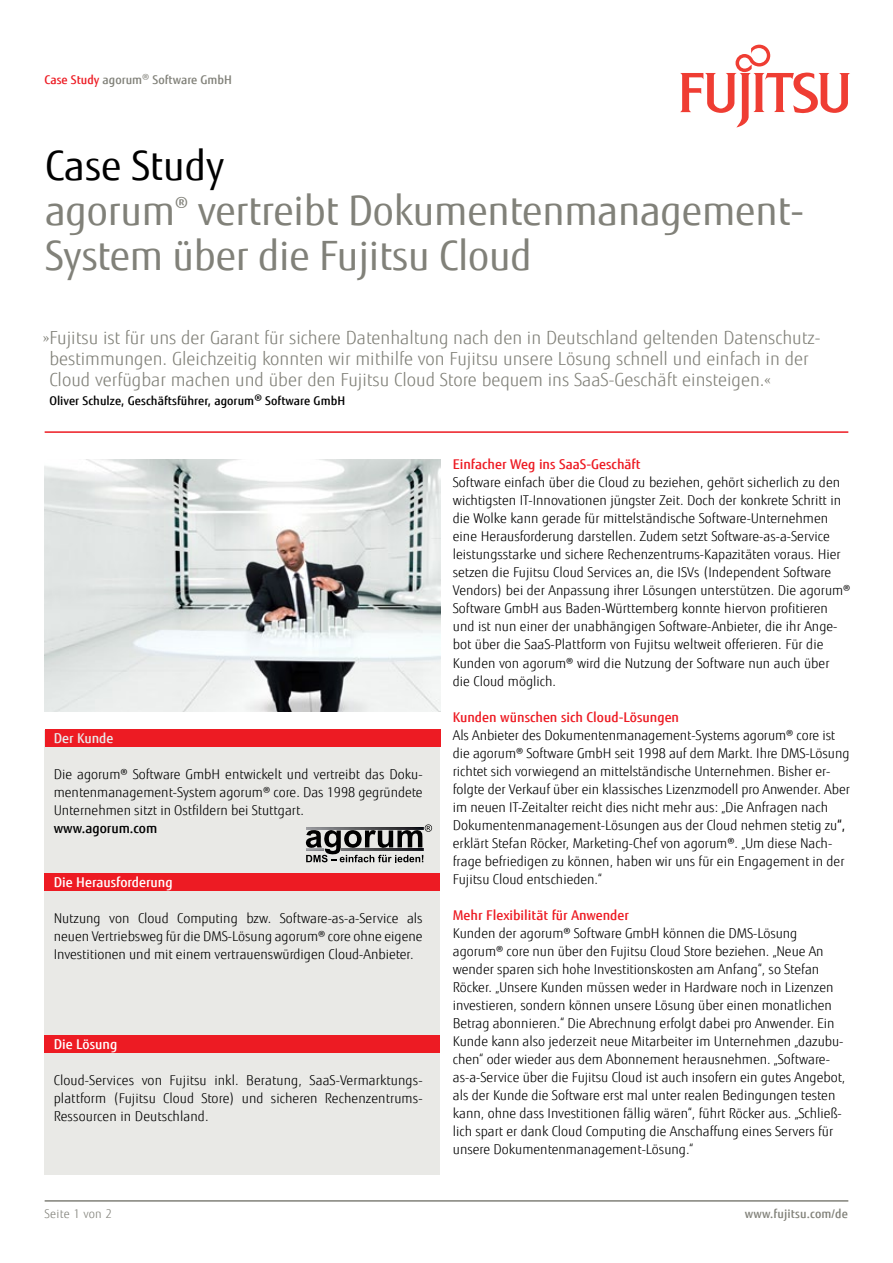
<style>
.page{position:relative;width:893px;height:1263px;background:#fff}
.page>*{position:absolute;margin:0;border:0;box-sizing:border-box;transform-origin:0 0}
.t1{font:40.5px/45px "Fujitsu Sans";letter-spacing:-.005em;color:#818179}
.t2{font:300 18px/21px "Fujitsu Sans";color:#818179}
.t3{font:300 13.5px/18px "Fujitsu Sans";color:#000}
.t4{font:500 13.5px "Fujitsu Sans";color:#ed1b23}
.t5{font:500 13.5px "Fujitsu Sans";color:#fff}
.t6{font:500 13.5px "Fujitsu Sans";color:#000}
.t7{font:500 13.5px "Fujitsu Sans";color:#e9e9ea}
.t8{font:500 12px "Fujitsu Sans";letter-spacing:.005em;color:#000}
.t9{font:500 12px "Fujitsu Sans";color:#818179}
.t10{font:300 12px "Fujitsu Sans";letter-spacing:.02em;color:#818179}
.s1{color:#ed1b23}
.s2{font-weight:300;font-size:13.5px}
.s3{color:#000}
.s4{font-size:13.5px}
.s5{font-weight:400}
</style>
<div class="page">
<div style="left:45px;top:730px;width:395px;height:445px;background:#e9e9e6"></div>
<hr style="left:45px;top:431px;width:803px;height:2px;background:#ed1b23">
<hr style="left:45px;top:1200px;width:803px;height:2px;background:#818179">
<img style="left:45px;top:459px;width:395px;height:252px">
<div style="left:45px;top:729px;width:395px;height:18px;background:#ed1b23"></div>
<div style="left:45px;top:873px;width:395px;height:18px;background:#ed1b23"></div>
<div style="left:45px;top:1035px;width:395px;height:18px;background:#ed1b23"></div>
<svg style="left:306px;top:824px;width:126px;height:39px"></svg>
<img style="left:342px;top:849px;width:82px;height:1px">
<svg style="left:680px;top:45px;width:170px;height:82px"></svg>
<p class="t9" style="left:45px;top:72px;width:189px"><span class="s1">Case Study</span> agorum<span class="s2">®</span> Software GmbH</p>
<h1 class="t1" style="left:45px;top:144px;width:761px"><span class="s3">Case Study<br></span>agorum<sup>®</sup> vertreibt Dokumentenmanagement-<br>System über die Fujitsu Cloud</h1>
<p class="t2" style="left:49px;top:327px;width:773px;text-indent:-6px">»Fujitsu ist für uns der Garant für sichere Datenhaltung nach den in Deutschland geltenden Datenschutz&shy;bestimmungen. Gleichzeitig konnten wir mithilfe von Fujitsu unsere Lösung schnell und einfach in der<br>Cloud verfügbar machen und über den Fujitsu Cloud Store bequem ins SaaS-Geschäft einsteigen.«</p>
<p class="t8" style="left:49px;top:393px;width:297px">Oliver Schulze, Geschäftsführer, agorum<span class="s4">®</span> Software GmbH</p>
<p class="t7" style="left:54px;top:730px;width:61px">Der Kunde</p>
<p class="t3" style="left:54px;top:765px;width:370px;text-align:justify">Die agorum® Software GmbH entwickelt und vertreibt das Doku&shy;mentenmanagement-System agorum® core. Das 1998 gegründete Unternehmen sitzt in Ostfildern bei Stuttgart.</p>
<p class="t6" style="left:54px;top:820px;width:105px">www.agorum.com</p>
<p class="t5" style="left:54px;top:874px;width:121px">Die Herausforderung</p>
<p class="t3" style="left:54px;top:909px;width:370px;text-align:justify">Nutzung von Cloud Computing bzw. Software-as-a-Service als neuen Vertriebsweg für die DMS-Lösung agorum® core ohne eigene Investitionen und mit einem vertrauenswürdigen Cloud-Anbieter.</p>
<p class="t5" style="left:54px;top:1036px;width:65px">Die Lösung</p>
<p class="t3" style="left:54px;top:1071px;width:370px;text-align:justify">Cloud-Services von Fujitsu inkl. Beratung, SaaS-Vermarktungs&shy;plattform (Fujitsu Cloud Store) und sicheren Rechenzentrums-Ressourcen in Deutschland.</p>
<p class="t4" style="left:453px;top:456px;width:189px">Einfacher Weg ins SaaS-Geschäft</p>
<p class="t3" style="left:453px;top:473px;width:399px">Software einfach über die Cloud zu beziehen, gehört sicherlich zu den wichtigsten IT-Innovationen jüngster Zeit. Doch der konkrete Schritt in die Wolke kann gerade für mittelständische Software-Unternehmen eine Herausforderung darstellen. Zudem setzt Software-as-a-Service leistungsstarke und sichere Rechenzentrums-Kapazitäten voraus. Hier setzen die Fujitsu Cloud Services an, die ISVs (Independent Software Vendors) bei der Anpassung ihrer Lösungen unterstützen. Die agorum® Software GmbH aus Baden-Württemberg konnte hiervon profitieren und ist nun einer der unabhängigen Software-Anbieter, die ihr Ange&shy;bot über die SaaS-Plattform von Fujitsu weltweit offerieren. Für die Kunden von agorum® wird die Nutzung der Software nun auch über<br>die Cloud möglich.</p>
<p class="t4" style="left:453px;top:708px;width:228px">Kunden wünschen sich Cloud-Lösungen</p>
<p class="t3" style="left:453px;top:726px;width:399px">Als Anbieter des Dokumentenmanagement-Systems agorum® core ist die agorum® Software GmbH seit 1998 auf dem Markt. Ihre DMS-Lösung richtet sich vorwiegend an mittelständische Unternehmen. Bisher er&shy;folgte der Verkauf über ein klassisches Lizenzmodell pro Anwender. Aber im neuen IT-Zeitalter reicht dies nicht mehr aus: „Die Anfragen nach Dokumentenmanagement-Lösungen aus der Cloud nehmen stetig zu<span class="s5">“, </span>erklärt Stefan Röcker, Marketing-Chef von agorum®. „Um diese Nach&shy;frage befriedigen zu können, haben wir uns für ein Engagement in der Fujitsu Cloud entschieden.“</p>
<p class="t4" style="left:453px;top:907px;width:178px">Mehr Flexibilität für Anwender</p>
<p class="t3" style="left:453px;top:925px;width:394px">Kunden der agorum® Software GmbH können die DMS-Lösung agorum® core nun über den Fujitsu Cloud Store beziehen. „Neue An wender sparen sich hohe Investitionskosten am Anfang“, so Stefan Röcker. „Unsere Kunden müssen weder in Hardware noch in Lizenzen investieren, sondern können unsere Lösung über einen monatlichen Betrag abonnieren.“ Die Abrechnung erfolgt dabei pro Anwender. Ein Kunde kann also jederzeit neue Mitarbeiter im Unternehmen „dazubu&shy;chen“ oder wieder aus dem Abonnement herausnehmen. „Software&shy;as-a-Service über die Fujitsu Cloud ist auch insofern ein gutes Angebot, als der Kunde die Software erst mal unter realen Bedingungen testen kann, ohne dass Investitionen fällig wären“, führt Röcker aus. „Schließ&shy;lich spart er dank Cloud Computing die Anschaffung eines Servers für unsere Dokumentenmanagement-Lösung.“</p>
<p class="t10" style="left:45px;top:1207px;width:69px">Seite 1 von 2</p>
<p class="t9" style="left:745px;top:1207px;width:105px">www.fujitsu.com/de</p>
</div>
